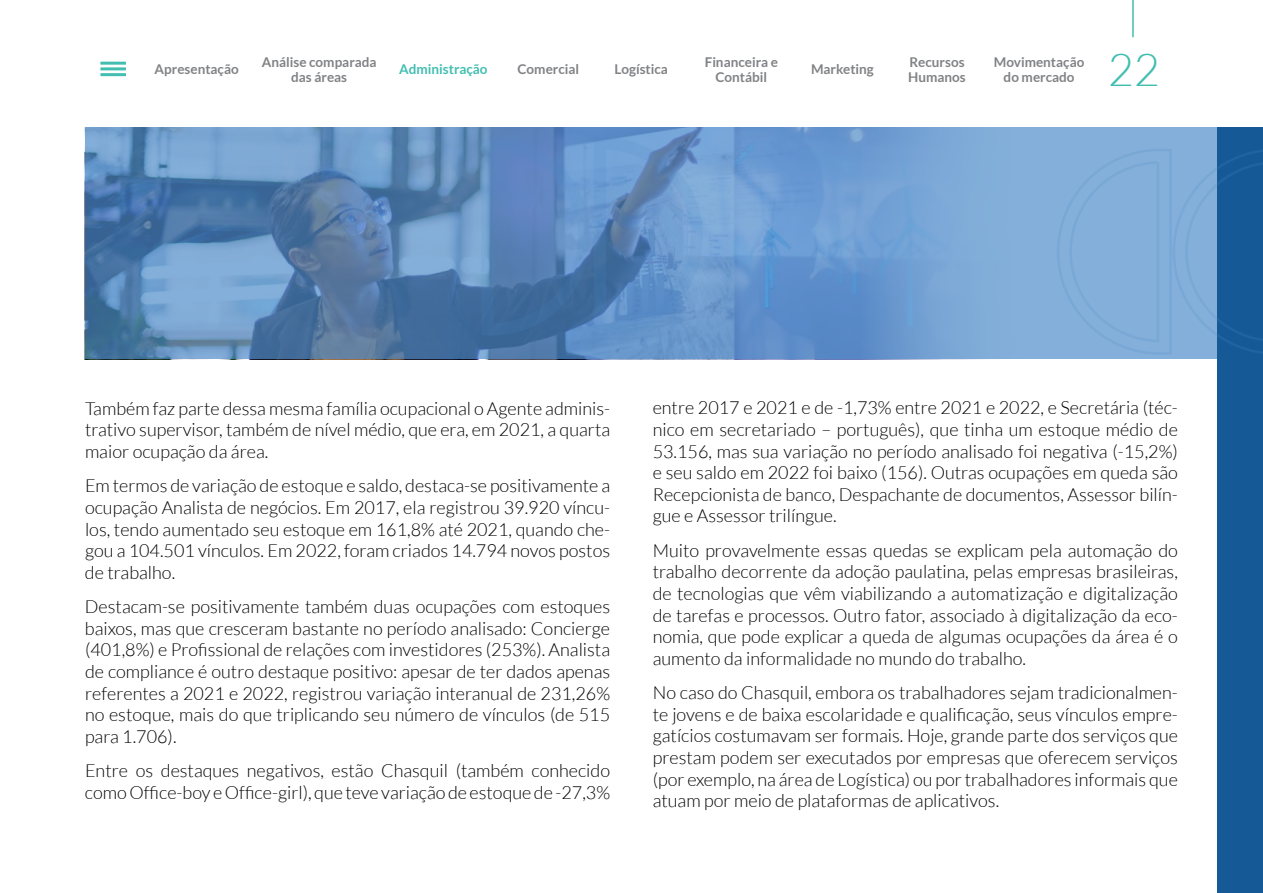
<style>
.page{position:relative;width:1263px;height:893px;background:#fff}
.page>*{position:absolute;margin:0;border:0;box-sizing:border-box;transform-origin:0 0}
.t1{font:300 45px "Lato";color:#42beb1}
.t2{font:300 18px/21.6px "Lato";color:#000;text-align:justify}
.t3{font:700 13.5px/15px "Lato";color:#808285;text-align:center}
.t4{font:700 13.5px "Lato";color:#42beb1}
</style>
<div class="page">
<hr style="left:100px;top:62px;width:26px;height:3px;background:#42beb1">
<hr style="left:100px;top:67px;width:26px;height:3px;background:#42beb1">
<hr style="left:100px;top:73px;width:26px;height:3px;background:#42beb1">
<hr style="left:1132px;top:0;width:2px;height:37px;background:#42beb1">
<svg style="left:85px;top:128px;width:1132px;height:231px;background:#6793c3"></svg>
<div style="left:1217px;top:128px;width:46px;height:765px;background:#155997"></div>
<svg style="left:481px;top:138px;width:222px;height:198px;background:#5d88bd"></svg>
<svg style="left:1055px;top:147px;width:208px;height:209px"></svg>
<p class="t3" style="left:155px;top:62px;width:86px">Apresentação</p>
<p class="t3" style="left:262px;top:54px;width:116px">Análise comparada das áreas</p>
<p class="t4" style="left:399px;top:62px;width:90px">Administração</p>
<p class="t3" style="left:518px;top:62px;width:63px">Comercial</p>
<p class="t3" style="left:615px;top:62px;width:55px">Logística</p>
<p class="t3" style="left:705px;top:54px;width:75px">Financeira e<br>Contábil</p>
<p class="t3" style="left:811px;top:62px;width:64px">Marketing</p>
<p class="t3" style="left:908px;top:54px;width:59px;text-align:left">Recursos<br>Humanos</p>
<p class="t3" style="left:994px;top:54px;width:92px">Movimentação do mercado</p>
<h1 class="t1" style="left:1108px;top:46px;width:54px">22</h1>
<p class="t2" style="left:85px;top:398px;width:527px">Também faz parte dessa mesma família ocupacional o Agente adminis&shy;trativo supervisor, também de nível médio, que era, em 2021, a quarta maior ocupação da área.</p>
<p class="t2" style="left:85px;top:475px;width:527px">Em termos de variação de estoque e saldo, destaca-se positivamente a ocupação Analista de negócios. Em 2017, ela registrou 39.920 víncu&shy;los, tendo aumentado seu estoque em 161,8% até 2021, quando che&shy;gou a 104.501 vínculos. Em 2022, foram criados 14.794 novos postos de trabalho.</p>
<p class="t2" style="left:85px;top:596px;width:527px">Destacam-se positivamente também duas ocupações com estoques baixos, mas que cresceram bastante no período analisado: Concierge (401,8%) e Profissional de relações com investidores (253%). Analista de compliance é outro destaque positivo: apesar de ter dados apenas referentes a 2021 e 2022, registrou variação interanual de 231,26% no estoque, mais do que triplicando seu número de vínculos (de 515 para 1.706).</p>
<p class="t2" style="left:85px;top:760px;width:527px">Entre os destaques negativos, estão Chasquil (também conhecido comoOffice-boy eOffice-girl), que teve variação de estoque de -27,3%</p>
<p class="t2" style="left:653px;top:397px;width:527px">entre 2017 e 2021 e de -1,73% entre 2021 e 2022, e Secretária (téc&shy;nico em secretariado – português), que tinha um estoque médio de 53.156, mas sua variação no período analisado foi negativa (-15,2%) e seu saldo em 2022 foi baixo (156). Outras ocupações em queda são Recepcionista de banco, Despachante de documentos, Assessor bilín&shy;gue e Assessor trilíngue.</p>
<p class="t2" style="left:653px;top:540px;width:527px">Muito provavelmente essas quedas se explicam pela automação do trabalho decorrente da adoção paulatina, pelas empresas brasileiras, de tecnologias que vêm viabilizando a automatização e digitalização de tarefas e processos. Outro fator, associado à digitalização da eco&shy;nomia, que pode explicar a queda de algumas ocupações da área é o aumento da informalidade no mundo do trabalho.</p>
<p class="t2" style="left:653px;top:682px;width:527px">No caso do Chasquil, embora os trabalhadores sejam tradicionalmen&shy;te jovens e de baixa escolaridade e qualificação, seus vínculos empre&shy;gatícios costumavam ser formais. Hoje, grande parte dos serviços que prestam podem ser executados por empresas que oferecem serviços (por exemplo, na área de Logística) ou por trabalhadores informais que atuam por meio de plataformas de aplicativos.</p>
</div>
